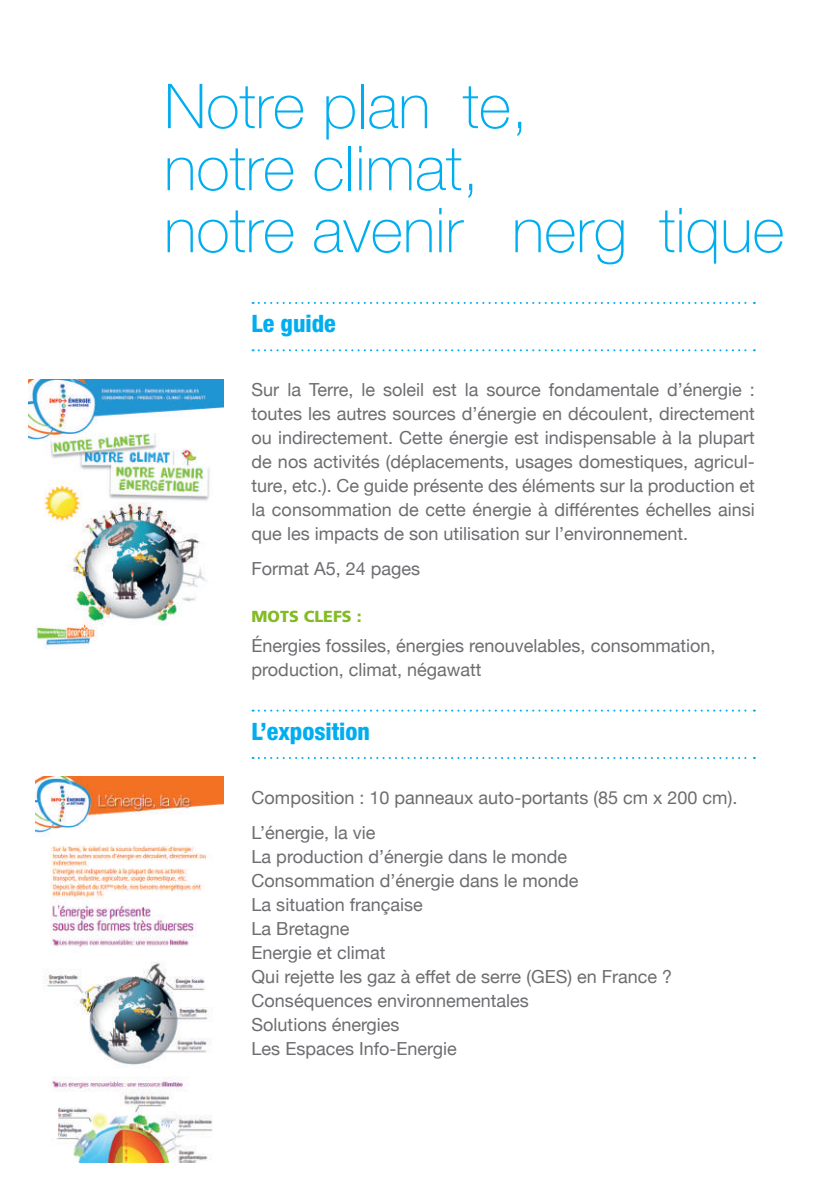
<style>
.page{position:relative;width:840px;height:1191px;background:#fff}
.page>*{position:absolute;margin:0;border:0;box-sizing:border-box;transform-origin:0 0}
.t1{font:100 62px/62px "Helvetica Neue";color:#00aeef}
.t2{font:800 condensed 24px "Helvetica Neue";color:#00aeef}
.t3{font:18px/24px "Helvetica Neue";color:#6c6d70}
.t4{font:900 16px "Frutiger";color:#83bb26}
</style>
<div class="page">
<svg style="left:252px;top:302px;width:502px;height:2px"></svg>
<svg style="left:252px;top:349px;width:502px;height:2px"></svg>
<svg style="left:252px;top:709px;width:502px;height:2px"></svg>
<svg style="left:252px;top:757px;width:502px;height:2px"></svg>
<img style="left:28px;top:379px;width:195px;height:270px">
<img style="left:35px;top:776px;width:188px;height:386px">
<h1 class="t1" style="left:164px;top:75px;width:621px">Notre planète,<br>notre climat,<br>notre avenir énergétique</h1>
<h2 class="t2" style="left:251px;top:309px;width:86px">Le guide</h2>
<p class="t3" style="left:251px;top:376px;width:504px;text-align:justify">Sur la Terre, le soleil est la source fondamentale d’énergie : toutes les autres sources d’énergie en découlent, directement ou indirectement. Cette énergie est indispensable à la plupart de nos activités (déplacements, usages domestiques, agricul&shy;ture, etc.). Ce guide présente des éléments sur la production et la consommation de cette énergie à différentes échelles ainsi que les impacts de son utilisation sur l’environnement.</p>
<p class="t3" style="left:251px;top:555px;width:170px">Format A5, 24 pages</p>
<p class="t4" style="left:251px;top:607px;width:111px">MOTS CLEFS :</p>
<p class="t3" style="left:251px;top:632px;width:465px">Énergies fossiles, énergies renouvelables, consommation, production, climat, négawatt</p>
<h2 class="t2" style="left:251px;top:716px;width:120px">L’exposition</h2>
<p class="t3" style="left:251px;top:778px;width:487px;line-height:35.4px">Composition : 10 panneaux auto-portants (85 cm x 200 cm).<br>L’énergie, la vie</p>
<p class="t3" style="left:251px;top:843px;width:422px">La production d’énergie dans le monde<br>Consommation d’énergie dans le monde<br>La situation française<br>La Bretagne<br>Energie et climat<br>Qui rejette les gaz à effet de serre (GES) en France ?<br>Conséquences environnementales<br>Solutions énergies<br>Les Espaces Info-Energie</p>
</div>
